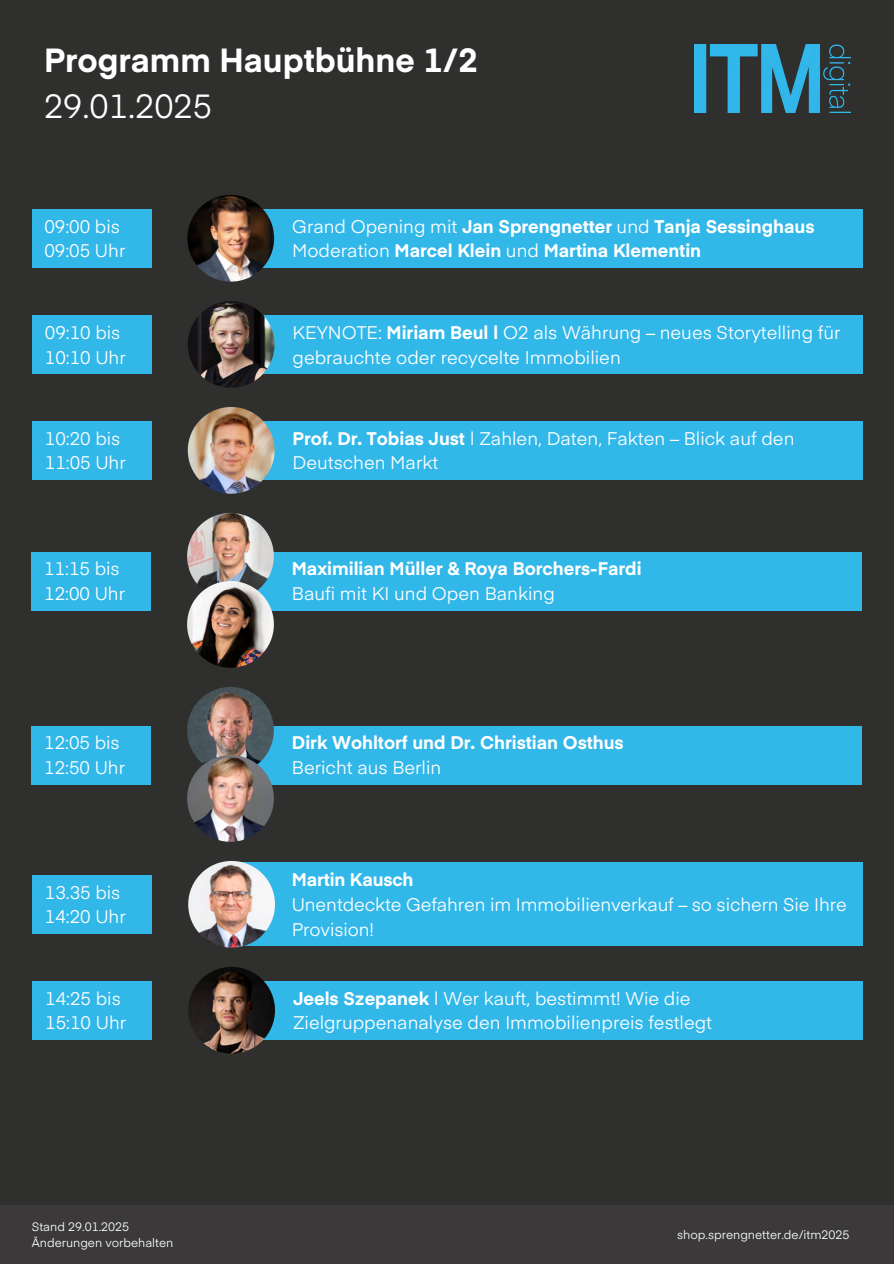
<style>
.page{position:relative;width:894px;height:1264px;background:#fff}
.page>*{position:absolute;margin:0;border:0;box-sizing:border-box;transform-origin:0 0}
.t1{font:700 33px/46.2px "Eina 01";color:#fff}
.t2{font:18px/24.8px "Eina 01";color:#fff}
.t3{font:700 18px/24.8px "Eina 01";color:#fff}
.t4{font:12px "Eina 01";color:#fff}
.s1{font-weight:400}
.s2{font-weight:700}
</style>
<div class="page">
<div style="left:0;top:0;width:893px;height:1263px;background:#2f2f2e"></div>
<div style="left:0;top:1205px;width:893px;height:58px;background:#3b3939"></div>
<img style="left:694px;top:44px;width:155px;height:69px">
<div style="left:231px;top:209px;width:631px;height:58px;background:#32b7e9"></div>
<div style="left:32px;top:209px;width:119px;height:58px;background:#32b7e9"></div>
<img style="left:187px;top:195px;width:87px;height:87px;border-radius:50%">
<div style="left:231px;top:315px;width:631px;height:58px;background:#32b7e9"></div>
<div style="left:32px;top:315px;width:120px;height:58px;background:#32b7e9"></div>
<img style="left:188px;top:301px;width:86px;height:87px;border-radius:50%">
<div style="left:231px;top:421px;width:631px;height:58px;background:#32b7e9"></div>
<div style="left:32px;top:421px;width:120px;height:58px;background:#32b7e9"></div>
<img style="left:188px;top:407px;width:86px;height:86px;border-radius:50%">
<div style="left:231px;top:981px;width:631px;height:58px;background:#32b7e9"></div>
<div style="left:33px;top:981px;width:119px;height:58px;background:#32b7e9"></div>
<img style="left:188px;top:966px;width:87px;height:87px;border-radius:50%">
<div style="left:230px;top:552px;width:631px;height:58px;background:#32b7e9"></div>
<div style="left:32px;top:552px;width:119px;height:58px;background:#32b7e9"></div>
<img style="left:187px;top:513px;width:87px;height:86px;border-radius:50%">
<img style="left:187px;top:581px;width:87px;height:86px;border-radius:50%">
<div style="left:230px;top:726px;width:631px;height:58px;background:#32b7e9"></div>
<div style="left:32px;top:726px;width:119px;height:58px;background:#32b7e9"></div>
<img style="left:187px;top:687px;width:87px;height:86px;border-radius:50%">
<img style="left:187px;top:755px;width:87px;height:86px;border-radius:50%">
<div style="left:231px;top:863px;width:631px;height:83px;background:#32b7e9"></div>
<div style="left:32px;top:875px;width:120px;height:58px;background:#32b7e9"></div>
<img style="left:188px;top:861px;width:87px;height:86px;border-radius:50%">
<p class="t1" style="left:44px;top:35px;width:435px">Programm Hauptbühne 1/2<br><span class="s1">29.01.2025</span></p>
<h1 class="t2" style="left:44px;top:213px;width:82px">09:00 bis<br>09:05 Uhr</h1>
<h2 class="t3" style="left:292px;top:213px;width:523px"><span class="s1">Grand Opening mit</span> Jan Sprengnetter <span class="s1">und</span> Tanja Sessinghaus<br><span class="s1">Moderation</span> Marcel Klein <span class="s1">und</span> Martina Klementin</h2>
<h2 class="t2" style="left:45px;top:319px;width:82px">09:10 bis<br>10:10 Uhr</h2>
<h2 class="t2" style="left:292px;top:319px;width:549px">KEYNOTE: <span class="s2">Miriam Beul |</span> O2 als Währung – neues Storytelling für gebrauchte oder recycelte Immobilien</h2>
<h2 class="t2" style="left:45px;top:425px;width:82px">10:20 bis<br>11:05 Uhr</h2>
<h2 class="t2" style="left:292px;top:425px;width:503px"><span class="s2">Prof. Dr. Tobias Just</span> | Zahlen, Daten, Fakten – Blick auf den<br>Deutschen Markt</h2>
<p class="t2" style="left:44px;top:555px;width:82px">11:15 bis<br>12:00 Uhr</p>
<h2 class="t3" style="left:292px;top:555px;width:351px">Maximilian Müller &amp; Roya Borchers-Fardi<br><span class="s1">Baufi mit KI und Open Banking</span></h2>
<p class="t2" style="left:44px;top:729px;width:82px">12:05 bis<br>12:50 Uhr</p>
<h2 class="t3" style="left:292px;top:729px;width:333px">Dirk Wohltorf und Dr. Christian Osthus<br><span class="s1">Bericht aus Berlin</span></h2>
<p class="t2" style="left:45px;top:878px;width:82px">13.35 bis<br>14:20 Uhr</p>
<h2 class="t2" style="left:291px;top:866px;width:556px"><span class="s2">Martin Kausch<br></span>Unentdeckte Gefahren im Immobilienverkauf – so sichern Sie Ihre<br>Provision!</h2>
<h2 class="t2" style="left:45px;top:984px;width:82px">14:25 bis<br>15:10 Uhr</h2>
<h2 class="t2" style="left:293px;top:984px;width:420px"><span class="s2">Jeels Szepanek</span> | Wer kauft, bestimmt! Wie die<br>Zielgruppenanalyse den Immobilienpreis festlegt</h2>
<p class="t4" style="left:32px;top:1217px;width:99px">Stand 29.01.2025</p>
<p class="t4" style="left:32px;top:1233px;width:143px">Änderungen vorbehalten</p>
<h2 class="t4" style="left:677px;top:1225px;width:174px">shop.sprengnetter.de/itm2025</h2>
</div>
